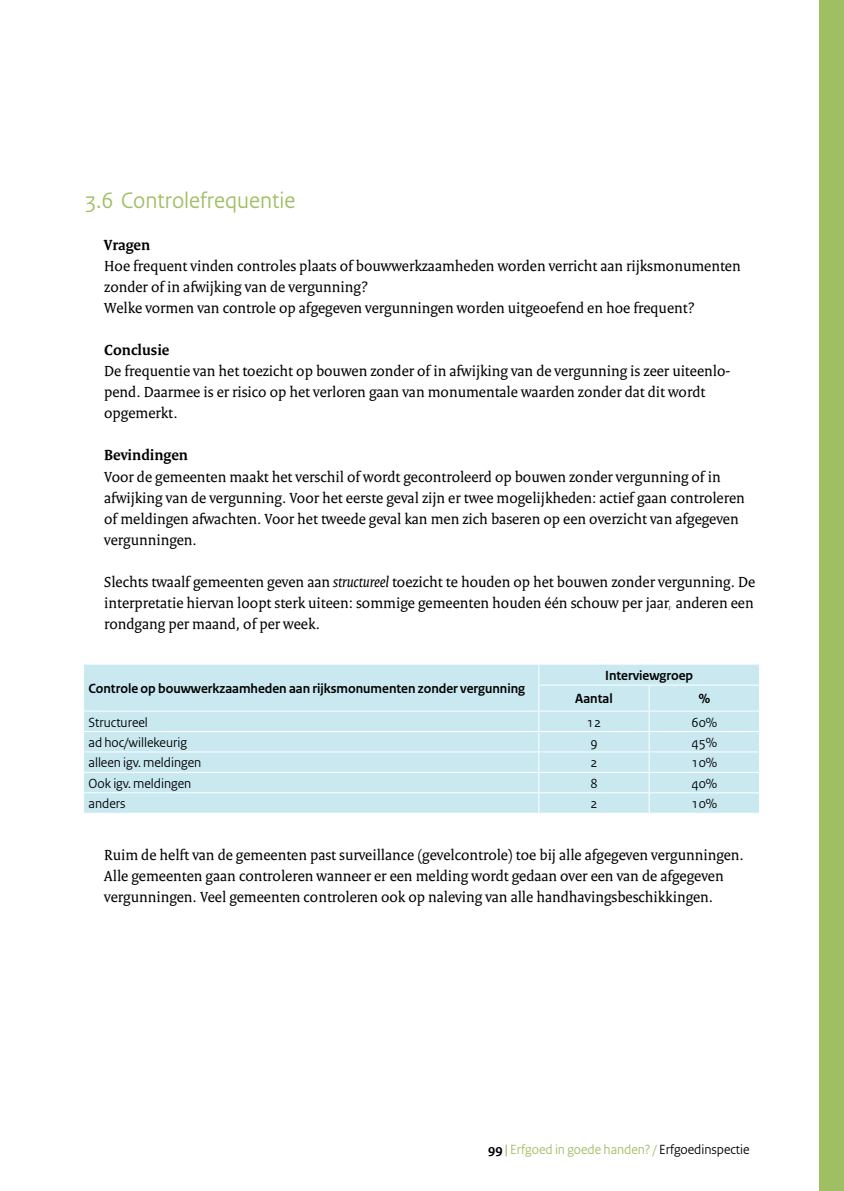
<style>
.page{position:relative;width:844px;height:1191px;background:#fff}
.page>*{position:absolute;margin:0;border:0;box-sizing:border-box;transform-origin:0 0}
.t1{font:23.62px "Rijksoverheid Sans";color:#a0bf65}
.t2{font:15.75px/21px "Rijksoverheid Serif";color:#000}
.t3{font:14px "Rijksoverheid Sans";color:#000}
.t4{font:700 14px/23.4px "Rijksoverheid Sans";color:#000}
.t5{font:14px "Rijksoverheid Sans";color:#a0bf65}
.s1{font-weight:700}
.s2{font-style:italic}
.s3{font-weight:700;color:#000}
.s4{color:#000}
</style>
<div class="page">
<div style="left:819px;top:0;width:24px;height:1191px;background:#a0bf65"></div>
<div style="left:84px;top:664px;width:674px;height:148px;background:#c9e8f0"></div>
<hr style="left:538px;top:684px;width:111px;height:1px;background:#fff">
<hr style="left:649px;top:684px;width:110px;height:1px;background:#fff">
<hr style="left:83px;top:710px;width:455px;height:1px;background:#fff">
<hr style="left:538px;top:710px;width:111px;height:1px;background:#fff">
<hr style="left:649px;top:710px;width:110px;height:1px;background:#fff">
<hr style="left:83px;top:731px;width:455px;height:1px;background:#fff">
<hr style="left:538px;top:731px;width:111px;height:1px;background:#fff">
<hr style="left:649px;top:731px;width:110px;height:1px;background:#fff">
<hr style="left:83px;top:751px;width:455px;height:1px;background:#fff">
<hr style="left:538px;top:751px;width:111px;height:1px;background:#fff">
<hr style="left:649px;top:751px;width:110px;height:1px;background:#fff">
<hr style="left:83px;top:772px;width:455px;height:1px;background:#fff">
<hr style="left:538px;top:772px;width:111px;height:1px;background:#fff">
<hr style="left:649px;top:772px;width:110px;height:1px;background:#fff">
<hr style="left:83px;top:792px;width:455px;height:1px;background:#fff">
<hr style="left:538px;top:792px;width:111px;height:1px;background:#fff">
<svg style="left:538px;top:664px;width:1px;height:148px"></svg>
<hr style="left:649px;top:792px;width:110px;height:1px;background:#fff">
<svg style="left:648px;top:685px;width:1px;height:127px"></svg>
<svg style="left:758px;top:664px;width:1px;height:148px"></svg>
<p class="t1" style="left:84px;top:187px;width:212px">3.6 Controlefrequentie</p>
<p class="t2" style="left:104px;top:235px;width:638px"><span class="s1">Vragen<br></span>Hoe frequent vinden controles plaats of bouwwerkzaamheden worden verricht aan rijksmonumenten zonder of in afwijking van de vergunning?<br>Welke vormen van controle op afgegeven vergunningen worden uitgeoefend en hoe frequent?</p>
<p class="t2" style="left:104px;top:340px;width:627px"><span class="s1">Conclusie<br></span>De frequentie van het toezicht op bouwen zonder of in afwijking van de vergunning is zeer uiteenlo&shy;pend. Daarmee is er risico op het verloren gaan van monumentale waarden zonder dat dit wordt opgemerkt.</p>
<p class="t2" style="left:104px;top:445px;width:642px"><span class="s1">Bevindingen<br></span>Voor de gemeenten maakt het verschil of wordt gecontroleerd op bouwen zonder vergunning of in afwijking van de vergunning. Voor het eerste geval zijn er twee mogelijkheden: actief gaan controleren of meldingen afwachten. Voor het tweede geval kan men zich baseren op een overzicht van afgegeven vergunningen.</p>
<p class="t2" style="left:104px;top:571px;width:652px;text-align:justify">Slechts twaalf gemeenten geven aan <span class="s2">structureel</span> toezicht te houden op het bouwen zonder vergunning. De interpretatie hiervan loopt sterk uiteen: sommige gemeenten houden één schouw per jaar, anderen een rondgang per maand, of per week.</p>
<p class="t4" style="left:88px;top:677px;width:438px">Controle op bouwwerkzaamheden aan rijksmonumenten zonder vergunning</p>
<p class="t4" style="left:575px;top:664px;width:119px;text-indent:30px">Interviewgroep<br>Aantal</p>
<p class="t4" style="left:698px;top:687px;width:13px">%</p>
<p class="t3" style="left:88px;top:714px;width:61px">Structureel</p>
<p class="t3" style="left:586px;top:714px;width:16px">12</p>
<p class="t3" style="left:691px;top:714px;width:27px">60%</p>
<p class="t3" style="left:88px;top:734px;width:100px">ad hoc/willekeurig</p>
<p class="t3" style="left:590px;top:734px;width:9px">9</p>
<p class="t3" style="left:691px;top:734px;width:27px">45%</p>
<p class="t3" style="left:89px;top:754px;width:114px">alleen igv. meldingen</p>
<p class="t3" style="left:590px;top:754px;width:9px">2</p>
<p class="t3" style="left:691px;top:754px;width:27px">10%</p>
<p class="t3" style="left:89px;top:775px;width:104px">Ook igv. meldingen</p>
<p class="t3" style="left:590px;top:775px;width:9px">8</p>
<p class="t3" style="left:691px;top:775px;width:27px">40%</p>
<p class="t3" style="left:89px;top:795px;width:38px">anders</p>
<p class="t3" style="left:590px;top:795px;width:9px">2</p>
<p class="t3" style="left:691px;top:795px;width:27px">10%</p>
<p class="t2" style="left:104px;top:844px;width:641px">Ruim de helft van de gemeenten past surveillance (gevelcontrole) toe bij alle afgegeven vergunningen.<br>Alle gemeenten gaan controleren wanneer er een melding wordt gedaan over een van de afgegeven vergunningen. Veel gemeenten controleren ook op naleving van alle handhavingsbeschikkingen.</p>
<p class="t5" style="left:488px;top:1141px;width:263px"><span class="s3">99</span> <span class="s1">|</span> Erfgoed in goede handen? / <span class="s4">Erfgoedinspectie</span></p>
</div>
